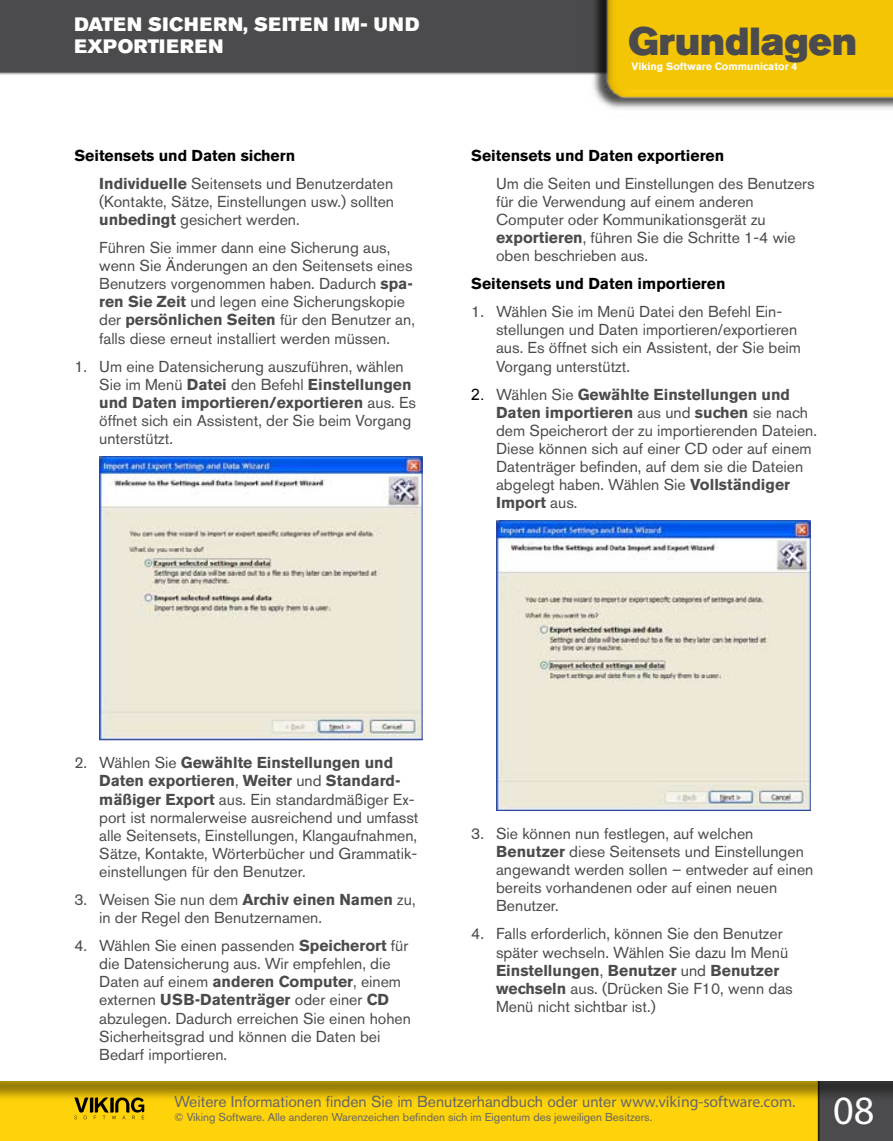
<style>
.page{position:relative;width:893px;height:1141px;background:#fff}
.page>*{position:absolute;margin:0;border:0;box-sizing:border-box;transform-origin:0 0}
.t1{font:40.25px "Myriad Pro";color:#fff}
.t2{font:38.85px "Akzidenz Grotesk BE Super";color:#4b4b4d}
.t3{font:19.25px/22.2px "Akzidenz Grotesk BE Super";letter-spacing:.035em;color:#fff}
.t4{font:15.75px/18px "Akzidenz Grotesk BE";color:#4b4b4d}
.t5{font:15.75px "Akzidenz Grotesk BE";color:#646567}
.t6{font:700 15.75px "Akzidenz Grotesk BE";color:#000}
.t7{font:11.38px "Akzidenz Grotesk BE";color:#646567}
.t8{font:700 10.5px "Akzidenz Grotesk BE";color:#fff}
.s1{font-weight:700;color:#000}
.s2{font-weight:700}
.s3{font-family:"Arial";color:#000}
.s4{font-family:"Myriad Pro"}
</style>
<div class="page">
<div style="left:0;top:0;width:557px;height:74px;background:#4b4b4d"></div>
<img style="left:557px;top:0;width:336px;height:109px">
<div style="left:819px;top:1103px;width:74px;height:38px;background:#4b4b4d"></div>
<div style="left:0;top:1103px;width:819px;height:38px;background:#ffd30a"></div>
<div style="left:0;top:1069px;width:893px;height:34px;background:#000;opacity:.44"></div>
<div style="left:0;top:1067px;width:893px;height:14px;background:#fff"></div>
<svg style="left:74px;top:1097px;width:70px;height:22px;background:#a58906"></svg>
<img style="left:101px;top:458px;width:320px;height:280px">
<div style="left:99px;top:456px;width:324px;height:284px;border:1px solid #324a97"></div>
<img style="left:498px;top:523px;width:311px;height:286px">
<div style="left:496px;top:521px;width:315px;height:290px;border:1px solid #324a97"></div>
<p class="t3" style="left:74px;top:13px;width:347px">DATEN SICHERN, SEITEN IM- UND<br>EXPORTIEREN</p>
<p class="t4" style="left:99px;top:141px;width:296px;line-height:28px;text-indent:-25px"><span class="s1">Seitensets und Daten sichern<br></span><span class="s2">Individuelle</span> Seitensets und Benutzerdaten</p>
<p class="t4" style="left:99px;top:192px;width:296px">(Kontakte, Sätze, Einstellungen usw.) sollten <span class="s2">unbedingt</span> gesichert werden.</p>
<p class="t4" style="left:99px;top:238px;width:317px">Führen Sie immer dann eine Sicherung aus, wenn Sie Änderungen an den Seitensets eines Benutzers vorgenommen haben. Dadurch <span class="s2">spa&shy;ren Sie Zeit</span> und legen eine Sicherungskopie der <span class="s2">persönlichen Seiten</span> für den Benutzer an, falls diese erneut installiert werden müssen.</p>
<p class="t4" style="left:99px;top:357px;width:318px;text-indent:-25px">1. Um eine Datensicherung auszuführen, wählen Sie im Menü <span class="s2">Datei</span> den Befehl <span class="s2">Einstellungen und Daten importieren/exportieren</span> aus. Es öffnet sich ein Assistent, der Sie beim Vorgang unterstützt.</p>
<h2 class="t2" style="left:628px;top:19px;width:231px">Grundlagen</h2>
<p class="t8" style="left:632px;top:61px;width:167px">Viking Software Communicator 4</p>
<p class="t6" style="left:471px;top:146px;width:254px">Seitensets und Daten exportieren</p>
<p class="t4" style="left:496px;top:174px;width:320px">Um die Seiten und Einstellungen des Benutzers für die Verwendung auf einem anderen Computer oder Kommunikationsgerät zu <span class="s2">exportieren</span>, führen Sie die Schritte 1-4 wie oben beschrieben aus.</p>
<p class="t6" style="left:471px;top:275px;width:256px">Seitensets und Daten importieren</p>
<p class="t4" style="left:496px;top:303px;width:306px;text-indent:-25px">1. Wählen Sie im Menü Datei den Befehl Ein&shy;stellungen und Daten importieren/exportieren aus. Es öffnet sich ein Assistent, der Sie beim Vorgang unterstützt.</p>
<p class="t4" style="left:496px;top:385px;width:322px;text-indent:-25px"><span class="s3">2.</span> Wählen Sie <span class="s2">Gewählte Einstellungen und Daten importieren</span> aus und <span class="s2">suchen</span> sie nach dem Speicherort der zu importierenden Dateien.<br>Diese können sich auf einer CD oder auf einem Datenträger befinden, auf dem sie die Dateien abgelegt haben. Wählen Sie <span class="s2">Vollständiger Import</span> aus.</p>
<p class="t4" style="left:99px;top:754px;width:321px;text-indent:-25px">2. Wählen Sie <span class="s2">Gewählte Einstellungen und Daten exportieren</span>, <span class="s2">Weiter</span> und <span class="s2">Standard&shy;mäßiger Export</span> aus. Ein standardmäßiger Ex&shy;port ist normalerweise ausreichend und umfasst alle Seitensets, Einstellungen, Klangaufnahmen, Sätze, Kontakte, Wörterbücher und Grammatik&shy;einstellungen für den Benutzer.</p>
<p class="t4" style="left:99px;top:890px;width:318px;text-indent:-25px">3. Weisen Sie nun dem <span class="s2">Archiv einen Namen</span> zu, in der Regel den Benutzernamen.</p>
<p class="t4" style="left:99px;top:936px;width:313px;text-indent:-25px">4. Wählen Sie einen passenden <span class="s2">Speicherort</span> für die Datensicherung aus. Wir empfehlen, die Daten auf einem <span class="s2">anderen Computer</span>, einem externen <span class="s2">USB-Datenträger</span> oder einer <span class="s2">CD </span>abzulegen. Dadurch erreichen Sie einen hohen Sicherheitsgrad und können die Daten bei Bedarf importieren.</p>
<p class="t4" style="left:496px;top:824px;width:319px;text-indent:-25px">3. Sie können nun festlegen, auf welchen <span class="s2">Benutzer</span> diese Seitensets und Einstellungen angewandt werden sollen – entweder auf einen bereits vorhandenen oder auf einen neuen Benutzer.</p>
<p class="t4" style="left:496px;top:925px;width:298px;text-indent:-25px">4. Falls erforderlich, können Sie den Benutzer später wechseln. Wählen Sie dazu Im Menü <span class="s2">Einstellungen</span>, <span class="s2">Benutzer</span> und <span class="s2">Benutzer wechseln</span> aus. (Drücken Sie F10, wenn das Menü nicht sichtbar ist.)</p>
<p class="t5" style="left:174px;top:1092px;width:623px">Weitere Informationen finden Sie im Benutzerhandbuch oder unter <span class="s4">www.viking-software.com</span>.</p>
<p class="t7" style="left:174px;top:1110px;width:480px">© Viking Software. Alle anderen Warenzeichen befinden sich im Eigentum des jeweiligen Besitzers.</p>
<h1 class="t1" style="left:833px;top:1086px;width:43px">08</h1>
</div>
